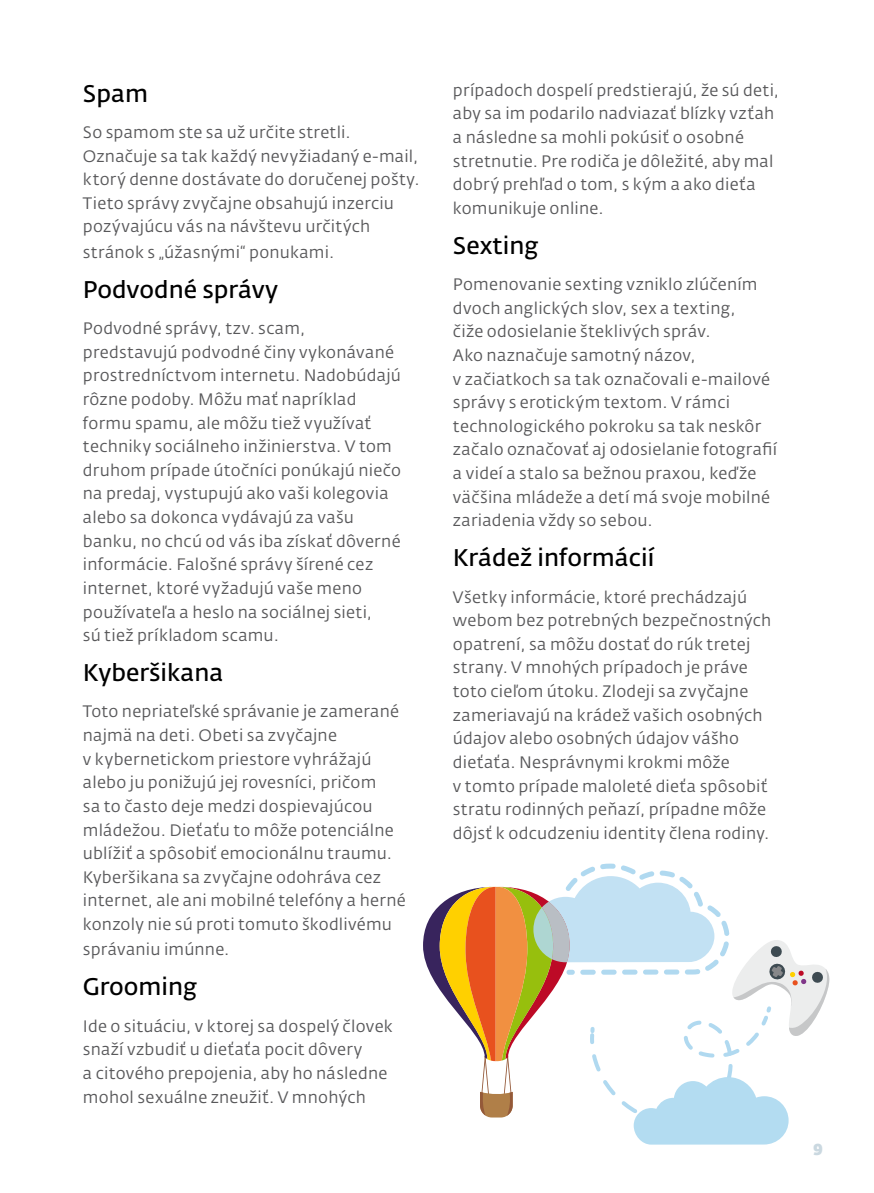
<style>
.page{position:relative;width:874px;height:1193px;background:#fff}
.page>*{position:absolute;margin:0;border:0;box-sizing:border-box;transform-origin:0 0}
.t1{font:600 23.85px "Fedra Sans Alt Pro";color:#000}
.t2{font:16.43px/23.6px "Fedra Sans Alt Pro";letter-spacing:.015em;color:#58585a}
.t3{font:800 15.75px "Fedra Sans Dis Std";color:#cad8e0}
</style>
<div class="page">
<svg style="left:423px;top:863px;width:407px;height:281px"></svg>
<h1 class="t1" style="left:83px;top:78px;width:67px">Spam</h1>
<p class="t2" style="left:83px;top:120px;width:338px">So spamom ste sa už určite stretli.<br>Označuje sa tak každý nevyžiadaný e-mail, ktorý denne dostávate do doručenej pošty.<br>Tieto správy zvyčajne obsahujú inzerciu pozývajúcu vás na návštevu určitých</p>
<p class="t2" style="left:83px;top:240px;width:253px">stránok s „úžasnými“ ponukami.</p>
<h1 class="t1" style="left:83px;top:275px;width:197px">Podvodné správy</h1>
<p class="t2" style="left:83px;top:316px;width:320px">Podvodné správy, tzv. scam, predstavujú podvodné činy vykonávané prostredníctvom internetu. Nadobúdajú rôzne podoby. Môžu mať napríklad formu spamu, ale môžu tiež využívať techniky sociálneho inžinierstva. V tom druhom prípade útočníci ponúkajú niečo na predaj, vystupujú ako vaši kolegovia alebo sa dokonca vydávajú za vašu banku, no chcú od vás iba získať dôverné informácie. Falošné správy šírené cez internet, ktoré vyžadujú vaše meno používateľa a heslo na sociálnej sieti,<br>sú tiež príkladom scamu.</p>
<h1 class="t1" style="left:83px;top:658px;width:142px">Kyberšikana</h1>
<p class="t2" style="left:83px;top:700px;width:324px">Toto nepriateľské správanie je zamerané najmä na deti. Obeti sa zvyčajne<br>v kybernetickom priestore vyhrážajú alebo ju ponižujú jej rovesníci, pričom<br>sa to často deje medzi dospievajúcou mládežou. Dieťaťu to môže potenciálne ublížiť a spôsobiť emocionálnu traumu.<br>Kyberšikana sa zvyčajne odohráva cez internet, ale ani mobilné telefóny a herné konzoly nie sú proti tomuto škodlivému</p>
<p class="t2" style="left:83px;top:938px;width:148px">správaniu imúnne.</p>
<h1 class="t1" style="left:83px;top:972px;width:116px">Grooming</h1>
<p class="t2" style="left:83px;top:1014px;width:311px">Ide o situáciu, v ktorej sa dospelý človek snaží vzbudiť u dieťaťa pocit dôvery<br>a citového prepojenia, aby ho následne mohol sexuálne zneužiť. V mnohých</p>
<p class="t2" style="left:453px;top:78px;width:328px">prípadoch dospelí predstierajú, že sú deti, aby sa im podarilo nadviazať blízky vzťah a následne sa mohli pokúsiť o osobné stretnutie. Pre rodiča je dôležité, aby mal dobrý prehľad o tom, s kým a ako dieťa komunikuje online.</p>
<h1 class="t1" style="left:453px;top:231px;width:87px">Sexting</h1>
<p class="t2" style="left:453px;top:272px;width:326px">Pomenovanie sexting vzniklo zlúčením dvoch anglických slov, sex a texting,<br>čiže odosielanie šteklivých správ.<br>Ako naznačuje samotný názov,<br>v začiatkoch sa tak označovali e-mailové správy s erotickým textom. V rámci technologického pokroku sa tak neskôr začalo označovať aj odosielanie fotografií a videí a stalo sa bežnou praxou, keďže väčšina mládeže a detí má svoje mobilné zariadenia vždy so sebou.</p>
<h1 class="t1" style="left:453px;top:543px;width:203px">Krádež informácií</h1>
<p class="t2" style="left:453px;top:585px;width:320px">Všetky informácie, ktoré prechádzajú webom bez potrebných bezpečnostných opatrení, sa môžu dostať do rúk tretej strany. V mnohých prípadoch je práve toto cieľom útoku. Zlodeji sa zvyčajne zameriavajú na krádež vašich osobných údajov alebo osobných údajov vášho dieťaťa. Nesprávnymi krokmi môže<br>v tomto prípade maloleté dieťa spôsobiť stratu rodinných peňazí, prípadne môže dôjsť k odcudzeniu identity člena rodiny.</p>
<p class="t3" style="left:813px;top:1137px;width:11px">9</p>
</div>
